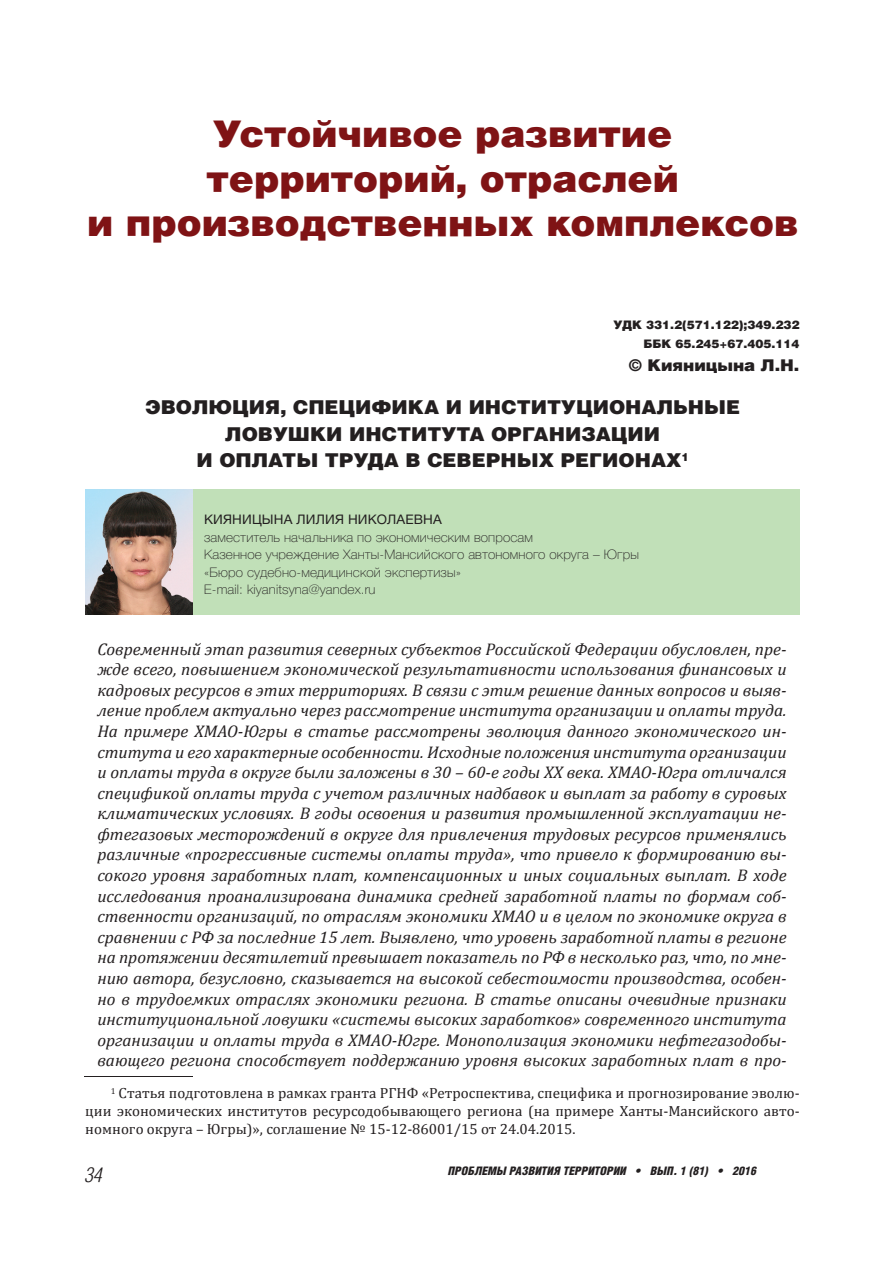
<style>
.page{position:relative;width:893px;height:1263px;background:#fff}
.page>*{position:absolute;margin:0;border:0;box-sizing:border-box;transform-origin:0 0}
.t1{font:900 36.75px/44.1px "Helios";color:#7f1315;text-align:center}
.t2{font:italic 300 20.55px "Helios Cond";color:#231f20}
.t3{font:900 19.05px/26.4px "Helios";color:#231f20;text-align:center}
.t4{font:italic 16.95px/20.5px "Cambria";color:#231f20;text-align:justify}
.t5{font:900 16.2px "Helios";color:#231f20}
.t6{font:14.7px/17.7px "Cambria";color:#231f20;text-align:justify}
.t7{font:100 13.2px/17.7px "Helvetica Neue Cyr";letter-spacing:.01em;color:#231f20}
.t8{font:13.2px "Helvetica Neue Cyr";letter-spacing:.01em;color:#231f20}
.t9{font:900 11.7px/18.3px "Helios";color:#231f20;text-align:right}
.t10{font:italic 900 11.7px "Helios Cond";color:#231f20}
</style>
<div class="page">
<hr style="left:85px;top:1076px;width:108px;height:1px;background:#231f20">
<div style="left:85px;top:489px;width:714px;height:125px;background:#c1e0b8"></div>
<img style="left:85px;top:489px;width:107px;height:125px">
<h1 class="t1" style="left:87px;top:115px;width:712px">Устойчивое развитие территорий, отраслей<br>и производственных комплексов</h1>
<p class="t9" style="left:614px;top:317px;width:187px">УДК 331.2(571.122);349.232<br>ББК 65.245+67.405.114</p>
<p class="t5" style="left:629px;top:360px;width:172px">© Кияницына Л.Н.</p>
<p class="t3" style="left:145px;top:396px;width:596px">ЭВОЛЮЦИЯ, СПЕЦИФИКА И ИНСТИТУЦИОНАЛЬНЫЕ<br>ЛОВУШКИ ИНСТИТУТА ОРГАНИЗАЦИИ<br>И ОПЛАТЫ ТРУДА В СЕВЕРНЫХ РЕГИОНАХ<sup>1</sup></p>
<p class="t8" style="left:204px;top:512px;width:239px">КИЯНИЦЫНА ЛИЛИЯ НИКОЛАЕВНА</p>
<p class="t7" style="left:204px;top:529px;width:436px">заместитель начальника по экономическим вопросам<br>Казенное учреждение Ханты-Мансийского автономного округа – Югры «Бюро судебно-медицинской экспертизы»<br>E-mail: kiyanitsyna@yandex.ru</p>
<p class="t4" style="left:97px;top:638px;width:691px">Современный этап развития северных субъектов Российской Федерации обусловлен, пре&shy;жде всего, повышением экономической результативности использования финансовых и кадровых ресурсов в этих территориях. В связи с этим решение данных вопросов и выяв&shy;ление проблем актуально через рассмотрение института организации и оплаты труда.<br>На примере ХМАО-Югры в статье рассмотрены эволюция данного экономического ин&shy;ститута и его характерные особенности. Исходные положения института организации и оплаты труда в округе были заложены в 30 – 60-е годы ХХ века. ХМАО-Югра отличался спецификой оплаты труда с учетом различных надбавок и выплат за работу в суровых климатических условиях. В годы освоения и развития промышленной эксплуатации не&shy;фтегазовых месторождений в округе для привлечения трудовых ресурсов применялись различные «прогрессивные системы оплаты труда», что привело к формированию вы&shy;сокого уровня заработных плат, компенсационных и иных социальных выплат. В ходе исследования проанализирована динамика средней заработной платы по формам соб&shy;ственности организаций, по отраслям экономики ХМАО и в целом по экономике округа в сравнении с РФ за последние 15 лет. Выявлено, что уровень заработной платы в регионе на протяжении десятилетий превышает показатель по РФ в несколько раз, что, по мне&shy;нию автора, безусловно, сказывается на высокой себестоимости производства, особен&shy;но в трудоемких отраслях экономики региона. В статье описаны очевидные признаки институциональной ловушки «системы высоких заработков» современного института организации и оплаты труда в ХМАО-Югре. Монополизация экономики нефтегазодобы&shy;вающего региона способствует поддержанию уровня высоких заработных плат в про-</p>
<p class="t6" style="left:85px;top:1084px;width:716px;text-indent:26px"><sup>1</sup> Статья подготовлена в рамках гранта РГНФ «Ретроспектива, специфика и прогнозирование эволю&shy;ции экономических институтов ресурсодобывающего региона (на примере Ханты-Мансийского авто&shy;номного округа – Югры)», соглашение № 15-12-86001/15 от 24.04.2015.</p>
<p class="t2" style="left:85px;top:1167px;width:19px">34</p>
<p class="t10" style="left:448px;top:1167px;width:310px">ПРОБЛЕМЫ РАЗВИТИЯ ТЕРРИТОРИИ • ВЫП. 1 (81) • 2016</p>
</div>
